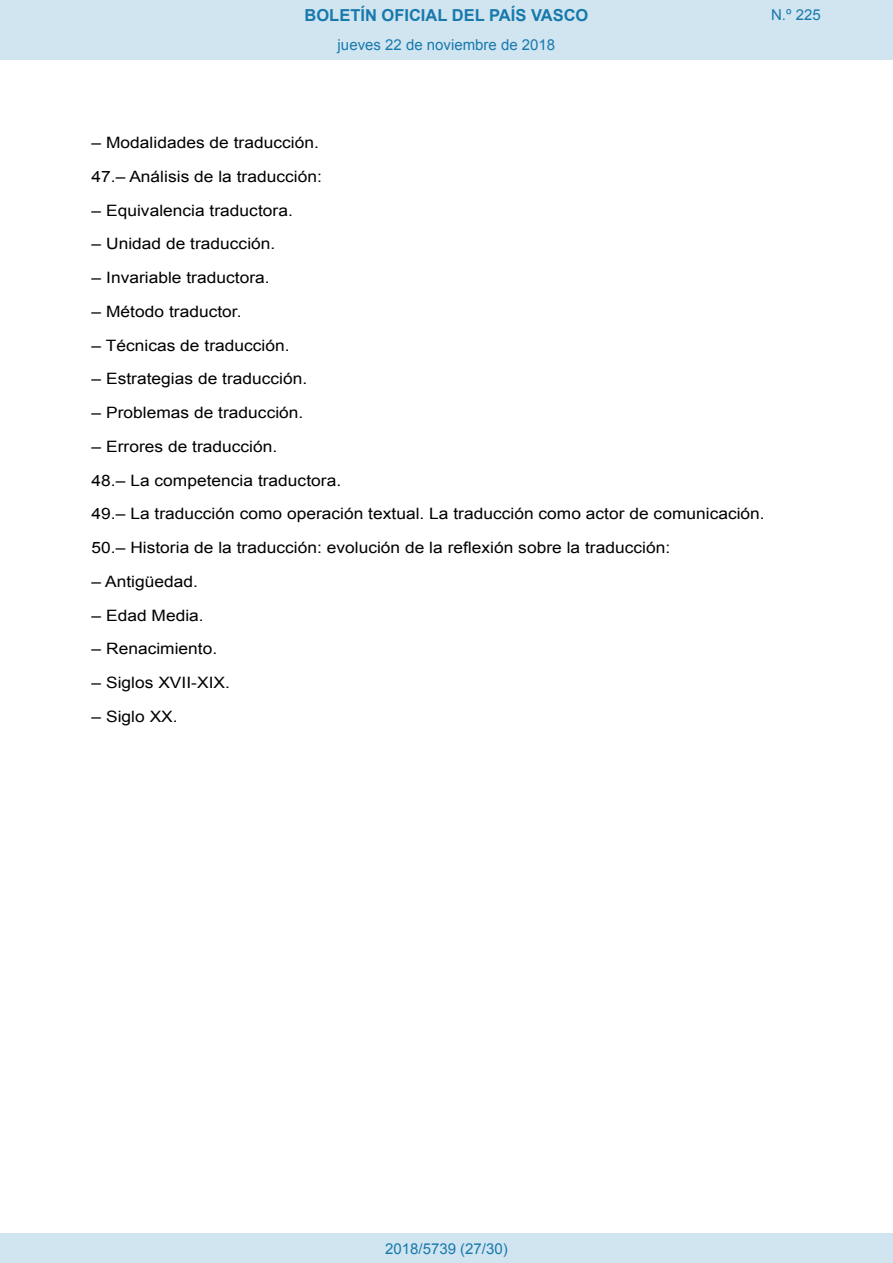
<style>
.page{position:relative;width:893px;height:1263px;background:#fff}
.page>*{position:absolute;margin:0;border:0;box-sizing:border-box;transform-origin:0 0}
.t1{font:700 16.5px "Arial";color:#1879ad}
.BOPVDetalle{font:15.6px "Arial";color:#000;scale:1.11 1}
.Paginacion_Centro{font:15px "Arial";color:#1879ad}
</style>
<div class="page">
<div style="left:0;top:0;width:893px;height:60px;background:#d0e5f0"></div>
<div style="left:0;top:1233px;width:893px;height:30px;background:#d0e5f0"></div>
<p class="t1" style="left:305px;top:4px;width:285px">BOLETÍN OFICIAL DEL PAÍS VASCO</p>
<p class="Paginacion_Centro" style="left:338px;top:35px;width:219px">jueves 22 de noviembre de 2018</p>
<p class="Paginacion_Centro" style="left:771px;top:5px;width:51px">N.º 225</p>
<p class="BOPVDetalle" style="left:92px;top:132px;width:206px">– Modalidades de traducción.</p>
<p class="BOPVDetalle" style="left:92px;top:166px;width:209px">47.– Análisis de la traducción:</p>
<p class="BOPVDetalle" style="left:92px;top:200px;width:183px">– Equivalencia traductora.</p>
<p class="BOPVDetalle" style="left:92px;top:234px;width:167px">– Unidad de traducción.</p>
<p class="BOPVDetalle" style="left:92px;top:267px;width:162px">– Invariable traductora.</p>
<p class="BOPVDetalle" style="left:92px;top:301px;width:137px">– Método traductor.</p>
<p class="BOPVDetalle" style="left:92px;top:335px;width:180px">– Técnicas de traducción.</p>
<p class="BOPVDetalle" style="left:92px;top:369px;width:196px">– Estrategias de traducción.</p>
<p class="BOPVDetalle" style="left:92px;top:402px;width:192px">– Problemas de traducción.</p>
<p class="BOPVDetalle" style="left:92px;top:436px;width:169px">– Errores de traducción.</p>
<p class="BOPVDetalle" style="left:92px;top:470px;width:226px">48.– La competencia traductora.</p>
<p class="BOPVDetalle" style="left:92px;top:504px;width:608px">49.– La traducción como operación textual. La traducción como actor de comunicación.</p>
<p class="BOPVDetalle" style="left:92px;top:537px;width:523px">50.– Historia de la traducción: evolución de la reflexión sobre la traducción:</p>
<p class="BOPVDetalle" style="left:92px;top:571px;width:97px">– Antigüedad.</p>
<p class="BOPVDetalle" style="left:92px;top:605px;width:103px">– Edad Media.</p>
<p class="BOPVDetalle" style="left:92px;top:639px;width:115px">– Renacimiento.</p>
<p class="BOPVDetalle" style="left:92px;top:672px;width:126px">– Siglos XVII-XIX.</p>
<p class="BOPVDetalle" style="left:92px;top:706px;width:79px">– Siglo XX.</p>
<p class="Paginacion_Centro" style="left:385px;top:1238px;width:124px">2018/5739 (27/30)</p>
</div>
